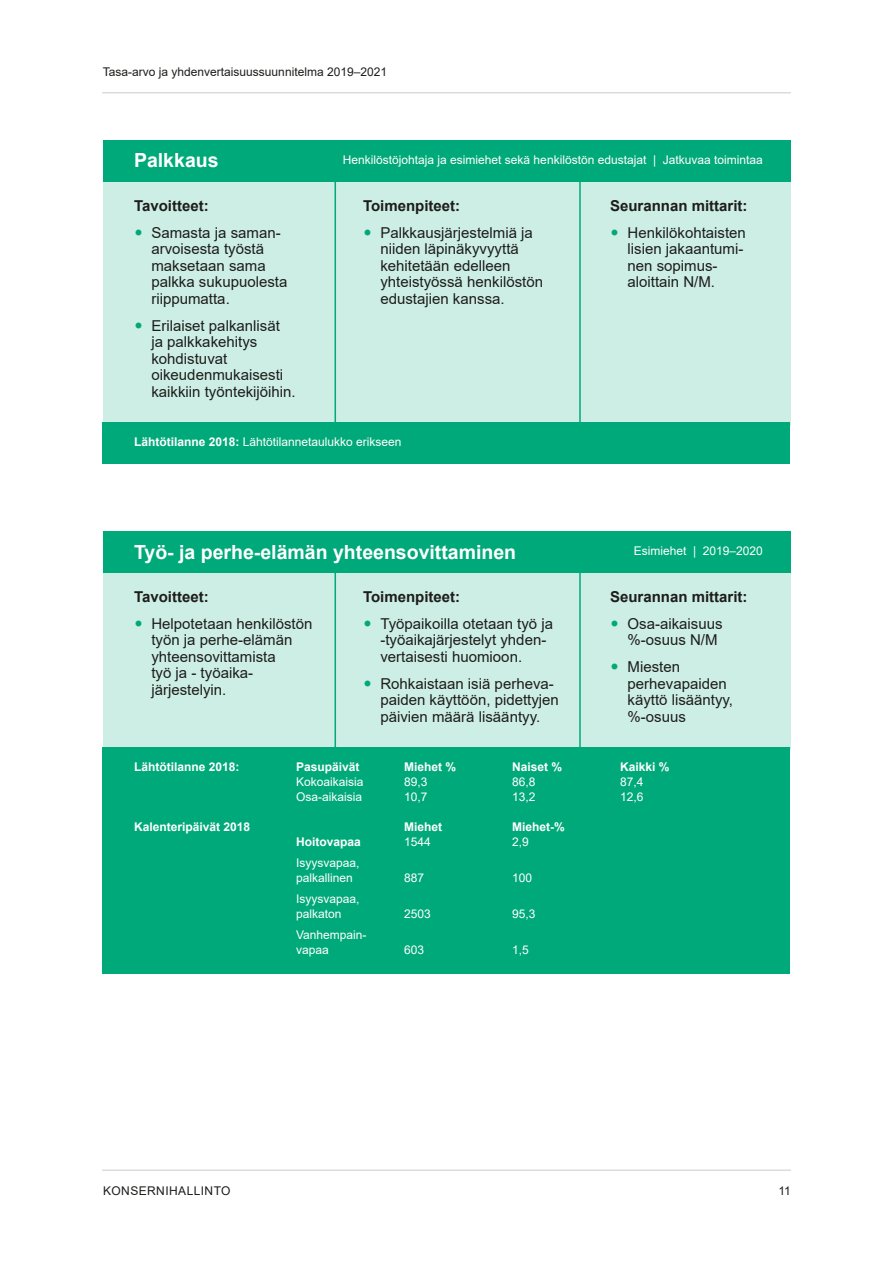
<style>
.page{position:relative;width:893px;height:1263px;background:#fff}
.page>*{position:absolute;margin:0;border:0;box-sizing:border-box;transform-origin:0 0}
.Leipäteksti{font:700 19.5px "Arial";color:#fff}
.t1{font:15px/16.5px "Arial";color:#1d1d1b}
.Leipäteksti-2{font:700 15px "Arial";color:#1d1d1b}
.Leipäteksti-3{font:12px/15px "Arial";color:#fff}
.Leipäteksti-4{font:700 12px "Arial";color:#fff}
.t2{font:12px "Arial";color:#1d1d1b}
.t3{font:12px "Arial";letter-spacing:.035em;color:#1d1d1b}
.s1{font-weight:700}
</style>
<div class="page">
<hr style="left:102px;top:1169px;width:689px;height:2px;background:#d0d0d0">
<hr style="left:102px;top:92px;width:689px;height:1px;background:#d0d0d0">
<div style="left:103px;top:171px;width:688px;height:254px;background:#cdeee4"></div>
<div style="left:103px;top:140px;width:688px;height:42px;background:#00a97a"></div>
<hr style="left:335px;top:181px;width:1px;height:244px;background:#00a97a">
<hr style="left:579px;top:181px;width:2px;height:244px;background:#00a97a">
<div style="left:102px;top:423px;width:688px;height:41px;background:#00a97a"></div>
<div style="left:103px;top:562px;width:688px;height:188px;background:#cdeee4"></div>
<div style="left:103px;top:532px;width:688px;height:41px;background:#00a97a"></div>
<hr style="left:335px;top:572px;width:1px;height:178px;background:#00a97a">
<hr style="left:579px;top:572px;width:2px;height:178px;background:#00a97a">
<div style="left:102px;top:747px;width:688px;height:226px;background:#00a97a"></div>
<p class="t2" style="left:103px;top:64px;width:286px">Tasa-arvo ja yhdenvertaisuussuunnitelma 2019–2021</p>
<p class="Leipäteksti" style="left:134px;top:147px;width:86px">Palkkaus</p>
<p class="Leipäteksti-2" style="left:134px;top:195px;width:76px">Tavoitteet:</p>
<p class="t1" style="left:151px;top:224px;width:137px">Samasta ja saman&shy;arvoisesta työstä maksetaan sama palkka sukupuolesta riippumatta.</p>
<p class="t1" style="left:151px;top:317px;width:146px">Erilaiset palkanlisät<br>ja palkkakehitys kohdistuvat oikeudenmukaisesti kaikkiin työntekijöihin.</p>
<p class="Leipäteksti-3" style="left:343px;top:152px;width:421px">Henkilöstöjohtaja ja esimiehet sekä henkilöstön edustajat | Jatkuvaa toimintaa</p>
<p class="Leipäteksti-2" style="left:363px;top:195px;width:99px">Toimenpiteet:</p>
<p class="t1" style="left:380px;top:224px;width:164px">Palkkausjärjestelmiä ja niiden läpinäkyvyyttä kehitetään edelleen yhteistyössä henkilöstön edustajien kanssa.</p>
<p class="Leipäteksti-2" style="left:610px;top:195px;width:139px">Seurannan mittarit:</p>
<p class="t1" style="left:627px;top:224px;width:120px">Henkilökohtaisten lisien jakaantumi&shy;nen sopimus&shy;aloittain N/M.</p>
<p class="Leipäteksti-3" style="left:134px;top:434px;width:269px"><span class="s1">Lähtötilanne 2018:</span> Lähtötilannetaulukko erikseen</p>
<p class="Leipäteksti" style="left:134px;top:538px;width:384px">Työ- ja perhe-elämän yhteensovittaminen</p>
<p class="Leipäteksti-2" style="left:134px;top:586px;width:76px">Tavoitteet:</p>
<p class="t1" style="left:380px;top:615px;width:174px">Työpaikoilla otetaan työ ja -työaikajärjestelyt yhden&shy;vertaisesti huomioon.</p>
<p class="t1" style="left:380px;top:675px;width:180px">Rohkaistaan isiä perheva&shy;paiden käyttöön, pidettyjen päivien määrä lisääntyy.</p>
<p class="Leipäteksti-2" style="left:363px;top:586px;width:99px">Toimenpiteet:</p>
<p class="t1" style="left:151px;top:615px;width:162px">Helpotetaan henkilöstön työn ja perhe-elämän yhteensovittamista<br>työ ja - työaika&shy;järjestelyin.</p>
<p class="Leipäteksti-3" style="left:634px;top:544px;width:131px">Esimiehet | 2019–2020</p>
<p class="Leipäteksti-2" style="left:610px;top:586px;width:139px">Seurannan mittarit:</p>
<p class="t1" style="left:627px;top:615px;width:97px">Osa-aikaisuus %-osuus N/M</p>
<p class="t1" style="left:627px;top:659px;width:107px">Miesten perhevapaiden käyttö lisääntyy, %-osuus</p>
<p class="Leipäteksti-4" style="left:134px;top:758px;width:107px">Lähtötilanne 2018:</p>
<p class="Leipäteksti-4" style="left:296px;top:758px;width:65px">Pasupäivät</p>
<p class="Leipäteksti-4" style="left:404px;top:758px;width:54px">Miehet %</p>
<p class="Leipäteksti-4" style="left:512px;top:758px;width:52px">Naiset %</p>
<p class="Leipäteksti-4" style="left:620px;top:758px;width:51px">Kaikki %</p>
<p class="Leipäteksti-3" style="left:296px;top:774px;width:69px">Kokoaikaisia</p>
<p class="Leipäteksti-3" style="left:404px;top:774px;width:25px">89,3</p>
<p class="Leipäteksti-3" style="left:512px;top:774px;width:25px">86,8</p>
<p class="Leipäteksti-3" style="left:620px;top:774px;width:25px">87,4</p>
<p class="Leipäteksti-3" style="left:296px;top:789px;width:68px">Osa-aikaisia</p>
<p class="Leipäteksti-3" style="left:404px;top:789px;width:25px">10,7</p>
<p class="Leipäteksti-3" style="left:512px;top:789px;width:25px">13,2</p>
<p class="Leipäteksti-3" style="left:620px;top:789px;width:25px">12,6</p>
<p class="Leipäteksti-4" style="left:134px;top:818px;width:118px">Kalenteripäivät 2018</p>
<p class="Leipäteksti-4" style="left:404px;top:818px;width:40px">Miehet</p>
<p class="Leipäteksti-4" style="left:512px;top:818px;width:54px">Miehet-%</p>
<p class="Leipäteksti-4" style="left:296px;top:833px;width:66px">Hoitovapaa</p>
<p class="Leipäteksti-3" style="left:404px;top:834px;width:28px">1544</p>
<p class="Leipäteksti-3" style="left:512px;top:834px;width:18px">2,9</p>
<p class="Leipäteksti-3" style="left:296px;top:855px;width:65px">Isyysvapaa, palkallinen</p>
<p class="Leipäteksti-3" style="left:404px;top:870px;width:22px">887</p>
<p class="Leipäteksti-3" style="left:512px;top:870px;width:22px">100</p>
<p class="Leipäteksti-3" style="left:296px;top:891px;width:65px">Isyysvapaa,</p>
<p class="Leipäteksti-3" style="left:296px;top:906px;width:47px">palkaton</p>
<p class="Leipäteksti-3" style="left:404px;top:906px;width:28px">2503</p>
<p class="Leipäteksti-3" style="left:512px;top:906px;width:25px">95,3</p>
<p class="Leipäteksti-3" style="left:296px;top:927px;width:72px">Vanhempain-</p>
<p class="Leipäteksti-3" style="left:296px;top:942px;width:34px">vapaa</p>
<p class="Leipäteksti-3" style="left:404px;top:942px;width:22px">603</p>
<p class="Leipäteksti-3" style="left:512px;top:942px;width:18px">1,5</p>
<p class="t3" style="left:103px;top:1183px;width:129px">KONSERNIHALLINTO</p>
<p class="t2" style="left:778px;top:1182px;width:14px">11</p>
</div>
